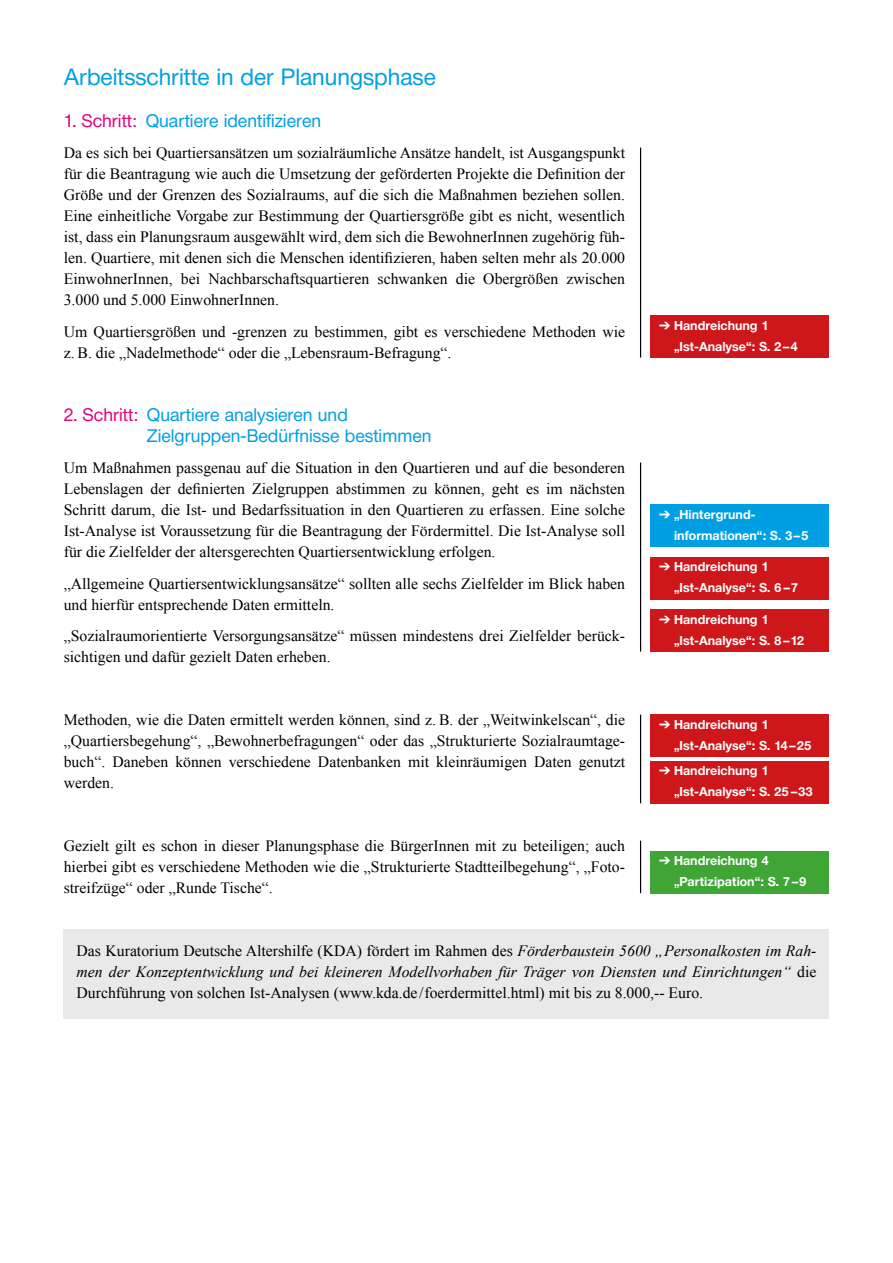
<style>
.page{position:relative;width:893px;height:1263px;background:#fff}
.page>*{position:absolute;margin:0;border:0;box-sizing:border-box;transform-origin:0 0}
.t1{font:23.25px "Neue Helvetica BQ";color:#009fe3}
.t2{font:18px/21px "Neue Helvetica BQ";color:#009fe3}
.t3{font:15.75px/21px "Times New Roman";color:#000;text-align:justify}
.t4{font:700 12.75px/21px "Neue Helvetica BQ";color:#fff}
.s1{color:#e6007d}
.s2{font-style:italic}
</style>
<div class="page">
<div style="left:64px;top:929px;width:765px;height:89px;background:#e9e9e9"></div>
<div style="left:651px;top:504px;width:178px;height:43px;background:#009fe3"></div>
<div style="left:651px;top:714px;width:178px;height:43px;background:#cd171a"></div>
<div style="left:651px;top:761px;width:178px;height:42px;background:#cd171a"></div>
<hr style="left:640px;top:148px;width:1px;height:210px;background:#000">
<hr style="left:640px;top:463px;width:1px;height:189px;background:#000">
<hr style="left:640px;top:715px;width:1px;height:88px;background:#000">
<hr style="left:640px;top:841px;width:1px;height:52px;background:#000">
<div style="left:651px;top:316px;width:178px;height:42px;background:#cd171a"></div>
<div style="left:651px;top:609px;width:178px;height:43px;background:#cd171a"></div>
<div style="left:651px;top:557px;width:178px;height:42px;background:#cd171a"></div>
<div style="left:651px;top:851px;width:178px;height:42px;background:#3fa535"></div>
<h1 class="t1" style="left:64px;top:62px;width:374px">Arbeitsschritte in der Planungsphase</h1>
<p class="t2" style="left:64px;top:110px;width:259px"><span class="s1">1. Schritt:</span> Quartiere identifizieren</p>
<p class="t3" style="left:64px;top:142px;width:563px">Da es sich bei Quartiersansätzen um sozialräumliche Ansätze handelt, ist Ausgangspunkt für die Beantragung wie auch die Umsetzung der geförderten Projekte die Definition der Größe und der Grenzen des Sozialraums, auf die sich die Maßnahmen beziehen sollen.<br>Eine einheitliche Vorgabe zur Bestimmung der Quartiersgröße gibt es nicht, wesentlich ist, dass ein Planungsraum ausgewählt wird, dem sich die BewohnerInnen zugehörig füh&shy;len. Quartiere, mit denen sich die Menschen identifizieren, haben selten mehr als 20.000<br>EinwohnerInnen, bei Nachbarschaftsquartieren schwanken die Obergrößen zwischen 3.000 und 5.000 EinwohnerInnen.</p>
<p class="t3" style="left:64px;top:320px;width:563px">Um Quartiersgrößen und -grenzen zu bestimmen, gibt es verschiedene Methoden wie z. B. die „Nadelmethode“ oder die „Lebensraum-Befragung“.</p>
<p class="t2" style="left:147px;top:404px;width:286px;text-indent:-83px"><span class="s1">2. Schritt:</span> Quartiere analysieren und<br>Zielgruppen-Bedürfnisse bestimmen</p>
<p class="t3" style="left:64px;top:457px;width:563px">Um Maßnahmen passgenau auf die Situation in den Quartieren und auf die besonderen Lebenslagen der definierten Zielgruppen abstimmen zu können, geht es im nächsten Schritt darum, die Ist- und Bedarfssituation in den Quartieren zu erfassen. Eine solche Ist-Analyse ist Voraussetzung für die Beantragung der Fördermittel. Die Ist-Analyse soll für die Zielfelder der altersgerechten Quartiersentwicklung erfolgen.</p>
<p class="t3" style="left:64px;top:572px;width:563px">„Allgemeine Quartiersentwicklungsansätze“ sollten alle sechs Zielfelder im Blick haben und hierfür entsprechende Daten ermitteln.</p>
<p class="t3" style="left:64px;top:625px;width:563px">„Sozialraumorientierte Versorgungsansätze“ müssen mindestens drei Zielfelder berück&shy;sichtigen und dafür gezielt Daten erheben.</p>
<p class="t3" style="left:64px;top:709px;width:563px">Methoden, wie die Daten ermittelt werden können, sind z. B. der „Weitwinkelscan“, die „Quartiersbegehung“, „Bewohnerbefragungen“ oder das „Strukturierte Sozialraumtage&shy;buch“. Daneben können verschiedene Datenbanken mit kleinräumigen Daten genutzt werden.</p>
<p class="t3" style="left:64px;top:835px;width:563px">Gezielt gilt es schon in dieser Planungsphase die BürgerInnen mit zu beteiligen; auch hierbei gibt es verschiedene Methoden wie die „Strukturierte Stadtteilbegehung“, „Foto&shy;streifzüge“ oder „Runde Tische“.</p>
<p class="t4" style="left:674px;top:315px;width:125px;text-indent:-15px">➔ Handreichung 1 „Ist-Analyse“: S. 2–4</p>
<p class="t4" style="left:674px;top:503px;width:136px;text-indent:-15px">➔ „Hintergrund&shy;informationen“: S. 3–5</p>
<p class="t4" style="left:674px;top:556px;width:126px;text-indent:-15px">➔ Handreichung 1 „Ist-Analyse“: S. 6–7</p>
<p class="t4" style="left:674px;top:608px;width:132px;text-indent:-15px">➔ Handreichung 1 „Ist-Analyse“: S. 8–12</p>
<p class="t4" style="left:674px;top:713px;width:139px;text-indent:-15px">➔ Handreichung 1 „Ist-Analyse“: S. 14–25</p>
<p class="t4" style="left:674px;top:760px;width:140px;text-indent:-15px">➔ Handreichung 1 „Ist-Analyse“: S. 25–33</p>
<p class="t4" style="left:674px;top:850px;width:134px;text-indent:-15px">➔ Handreichung 4 „Partizipation“: S. 7–9</p>
<p class="t3" style="left:77px;top:940px;width:741px">Das Kuratorium Deutsche Altershilfe (KDA) fördert im Rahmen des <span class="s2">Förderbaustein 5600 „Personalkosten im Rah&shy;men der Konzeptentwicklung und bei kleineren Modellvorhaben für Träger von Diensten und Einrichtungen“</span> die Durchführung von solchen Ist-Analysen (www.kda.de/foerdermittel.html) mit bis zu 8.000,-- Euro.</p>
</div>
